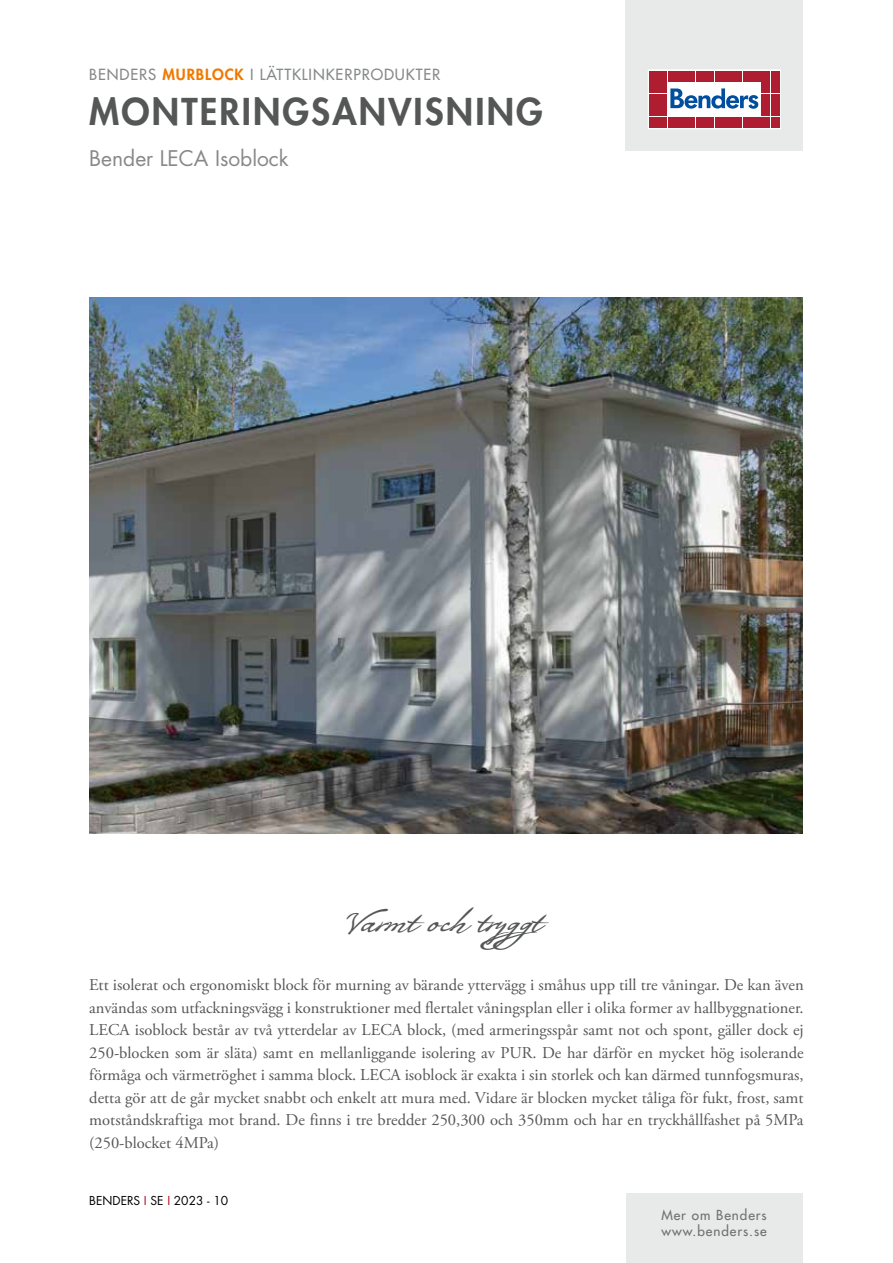
<style>
.page{position:relative;width:893px;height:1263px;background:#fff}
.page>*{position:absolute;margin:0;border:0;box-sizing:border-box;transform-origin:0 0}
.t1{font:800 36px "Futura Std";letter-spacing:.06em;color:#555756}
.t2{font:33px "Bolivar";letter-spacing:.005em;color:#555756}
.t3{font:21px "Futura Std";color:#878988}
.t4{font:16.5px/22.5px "Adobe Garamond Pro";color:#555756;text-align:justify}
.t5{font:500 15px "Futura Std";letter-spacing:.06em;color:#878988}
.t6{font:500 13.5px/16.2px "Futura Std";letter-spacing:.07em;color:#6f7070}
.t7{font:12px "Futura Std";color:#000}
.s1{font-weight:800;color:#f17900}
.s2{color:#ae071e}
</style>
<div class="page">
<img style="left:89px;top:298px;width:714px;height:535px">
<div style="left:626px;top:0;width:177px;height:151px;background:#e8e9e9"></div>
<svg style="left:648px;top:70px;width:132px;height:59px;background:#eed1d5"></svg>
<div style="left:649px;top:71px;width:9px;height:10px;background:#af1d31"></div>
<div style="left:659px;top:71px;width:8px;height:10px;background:#af1d31"></div>
<div style="left:649px;top:83px;width:9px;height:10px;background:#af1d31"></div>
<div style="left:659px;top:83px;width:8px;height:10px;background:#af1d31"></div>
<div style="left:649px;top:94px;width:9px;height:11px;background:#af1d31"></div>
<div style="left:659px;top:94px;width:8px;height:11px;background:#af1d31"></div>
<div style="left:649px;top:106px;width:9px;height:10px;background:#af1d31"></div>
<div style="left:659px;top:106px;width:8px;height:10px;background:#af1d31"></div>
<div style="left:649px;top:117px;width:9px;height:11px;background:#af1d31"></div>
<div style="left:659px;top:117px;width:8px;height:11px;background:#af1d31"></div>
<div style="left:668px;top:71px;width:8px;height:10px;background:#af1d31"></div>
<div style="left:677px;top:71px;width:9px;height:10px;background:#af1d31"></div>
<div style="left:687px;top:71px;width:8px;height:10px;background:#af1d31"></div>
<div style="left:696px;top:71px;width:8px;height:10px;background:#af1d31"></div>
<div style="left:706px;top:71px;width:8px;height:10px;background:#af1d31"></div>
<div style="left:715px;top:71px;width:8px;height:10px;background:#af1d31"></div>
<div style="left:724px;top:71px;width:9px;height:10px;background:#af1d31"></div>
<div style="left:734px;top:71px;width:8px;height:10px;background:#af1d31"></div>
<div style="left:743px;top:71px;width:8px;height:10px;background:#af1d31"></div>
<div style="left:752px;top:71px;width:9px;height:10px;background:#af1d31"></div>
<div style="left:668px;top:117px;width:8px;height:11px;background:#af1d31"></div>
<div style="left:677px;top:117px;width:9px;height:11px;background:#af1d31"></div>
<div style="left:687px;top:117px;width:8px;height:11px;background:#af1d31"></div>
<div style="left:696px;top:117px;width:8px;height:11px;background:#af1d31"></div>
<div style="left:706px;top:117px;width:8px;height:11px;background:#af1d31"></div>
<div style="left:715px;top:117px;width:8px;height:11px;background:#af1d31"></div>
<div style="left:724px;top:117px;width:9px;height:11px;background:#af1d31"></div>
<div style="left:734px;top:117px;width:8px;height:11px;background:#af1d31"></div>
<div style="left:743px;top:117px;width:8px;height:11px;background:#af1d31"></div>
<div style="left:752px;top:117px;width:9px;height:11px;background:#af1d31"></div>
<div style="left:762px;top:71px;width:8px;height:10px;background:#af1d31"></div>
<div style="left:771px;top:71px;width:8px;height:10px;background:#af1d31"></div>
<div style="left:762px;top:83px;width:8px;height:10px;background:#af1d31"></div>
<div style="left:771px;top:83px;width:8px;height:10px;background:#af1d31"></div>
<div style="left:762px;top:94px;width:8px;height:11px;background:#af1d31"></div>
<div style="left:771px;top:94px;width:8px;height:11px;background:#af1d31"></div>
<div style="left:762px;top:106px;width:8px;height:10px;background:#af1d31"></div>
<div style="left:771px;top:106px;width:8px;height:10px;background:#af1d31"></div>
<div style="left:762px;top:117px;width:8px;height:11px;background:#af1d31"></div>
<div style="left:771px;top:117px;width:8px;height:11px;background:#af1d31"></div>
<svg style="left:670px;top:88px;width:88px;height:21px;background:#8fb1d4"></svg>
<div style="left:626px;top:1193px;width:177px;height:70px;background:#e8e9e9"></div>
<p class="t5" style="left:89px;top:65px;width:353px">BENDERS <span class="s1">MURBLOCK</span> I LÄTTKLINKERPRODUKTER</p>
<h1 class="t1" style="left:89px;top:89px;width:455px">MONTERINGSANVISNING</h1>
<p class="t3" style="left:89px;top:145px;width:201px">Bender LECA Isoblock</p>
<h2 class="t2" style="left:351px;top:901px;width:217px">Varmt och tryggt</h2>
<p class="t4" style="left:89px;top:974px;width:716px">Ett isolerat och ergonomiskt block för murning av bärande yttervägg i småhus upp till tre våningar. De kan även användas som utfackningsvägg i konstruktioner med flertalet våningsplan eller i olika former av hallbyggnationer.<br>LECA isoblock består av två ytterdelar av LECA block, (med armeringsspår samt not och spont, gäller dock ej 250-blocken som är släta) samt en mellanliggande isolering av PUR. De har därför en mycket hög isolerande förmåga och värmetröghet i samma block. LECA isoblock är exakta i sin storlek och kan därmed tunnfogsmuras, detta gör att de går mycket snabbt och enkelt att mura med. Vidare är blocken mycket tåliga för fukt, frost, samt motståndskraftiga mot brand. De finns i tre bredder 250,300 och 350mm och har en tryckhållfashet på 5MPa (250-blocket 4MPa)</p>
<p class="t7" style="left:89px;top:1193px;width:140px">BENDERS <span class="s2">I</span> SE <span class="s2">I</span> 2023 - 10</p>
<p class="t6" style="left:661px;top:1207px;width:107px">Mer om Benders www.benders.se</p>
</div>
